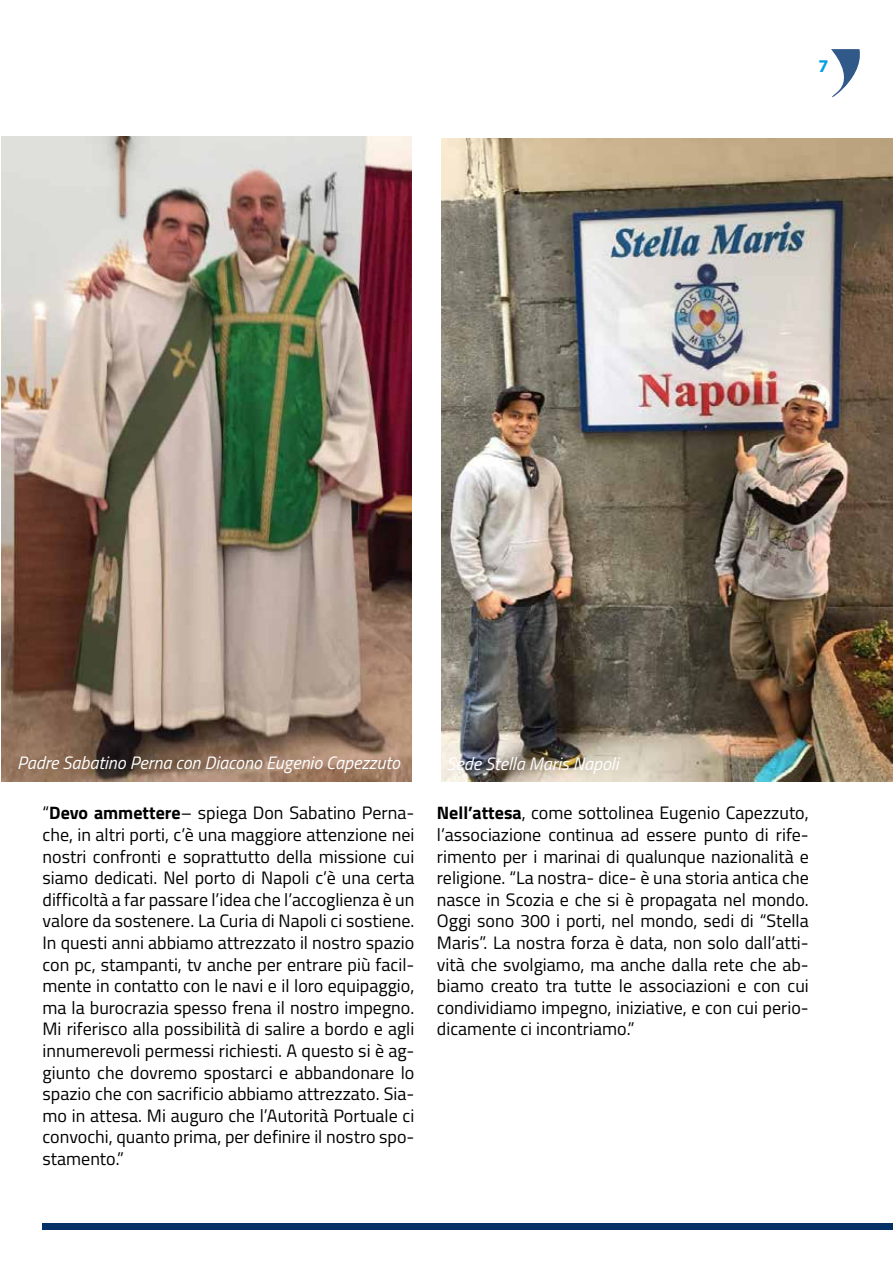
<style>
.page{position:relative;width:893px;height:1263px;background:#fff}
.page>*{position:absolute;margin:0;border:0;box-sizing:border-box;transform-origin:0 0}
.t1{font:18px/21.6px "Titillium";color:#000101;text-align:justify}
.t2{font:italic 18px "Titillium";color:#fff}
.t3{font:700 18px "Myriad Pro";color:#009fe3}
.s1{font-weight:700}
</style>
<div class="page">
<svg style="left:831px;top:49px;width:29px;height:49px"></svg>
<div style="left:43px;top:1223px;width:850px;height:7px;background:#043266"></div>
<img style="left:1px;top:136px;width:410px;height:645px">
<img style="left:441px;top:138px;width:452px;height:643px">
<p class="t3" style="left:819px;top:54px;width:11px">7</p>
<p class="t2" style="left:17px;top:750px;width:384px">Padre Sabatino Perna con Diacono Eugenio Capezzuto</p>
<p class="t2" style="left:446px;top:751px;width:173px">Sede Stella Maris Napoli</p>
<p class="t1" style="left:43px;top:801px;width:373px">“<span class="s1">Devo ammettere</span>– spiega Don Sabatino Perna&shy;che, in altri porti, c’è una maggiore attenzione nei nostri confronti e soprattutto della missione cui siamo dedicati. Nel porto di Napoli c’è una certa difficoltà a far passare l’idea che l’accoglienza è un valore da sostenere. La Curia di Napoli ci sostiene.<br>In questi anni abbiamo attrezzato il nostro spazio con pc, stampanti, tv anche per entrare più facil&shy;mente in contatto con le navi e il loro equipaggio, ma la burocrazia spesso frena il nostro impegno.<br>Mi riferisco alla possibilità di salire a bordo e agli innumerevoli permessi richiesti. A questo si è ag&shy;giunto che dovremo spostarci e abbandonare lo spazio che con sacrificio abbiamo attrezzato. Sia&shy;mo in attesa. Mi auguro che l’Autorità Portuale ci convochi, quanto prima, per definire il nostro spo&shy;stamento.”</p>
<p class="t1" style="left:437px;top:801px;width:373px"><span class="s1">Nell’attesa</span>, come sottolinea Eugenio Capezzuto, l’associazione continua ad essere punto di rife&shy;rimento per i marinai di qualunque nazionalità e religione. “La nostra- dice- è una storia antica che nasce in Scozia e che si è propagata nel mondo.<br>Oggi sono 300 i porti, nel mondo, sedi di “Stella Maris”. La nostra forza è data, non solo dall’atti&shy;vità che svolgiamo, ma anche dalla rete che ab&shy;biamo creato tra tutte le associazioni e con cui condividiamo impegno, iniziative, e con cui perio&shy;dicamente ci incontriamo.”</p>
</div>
